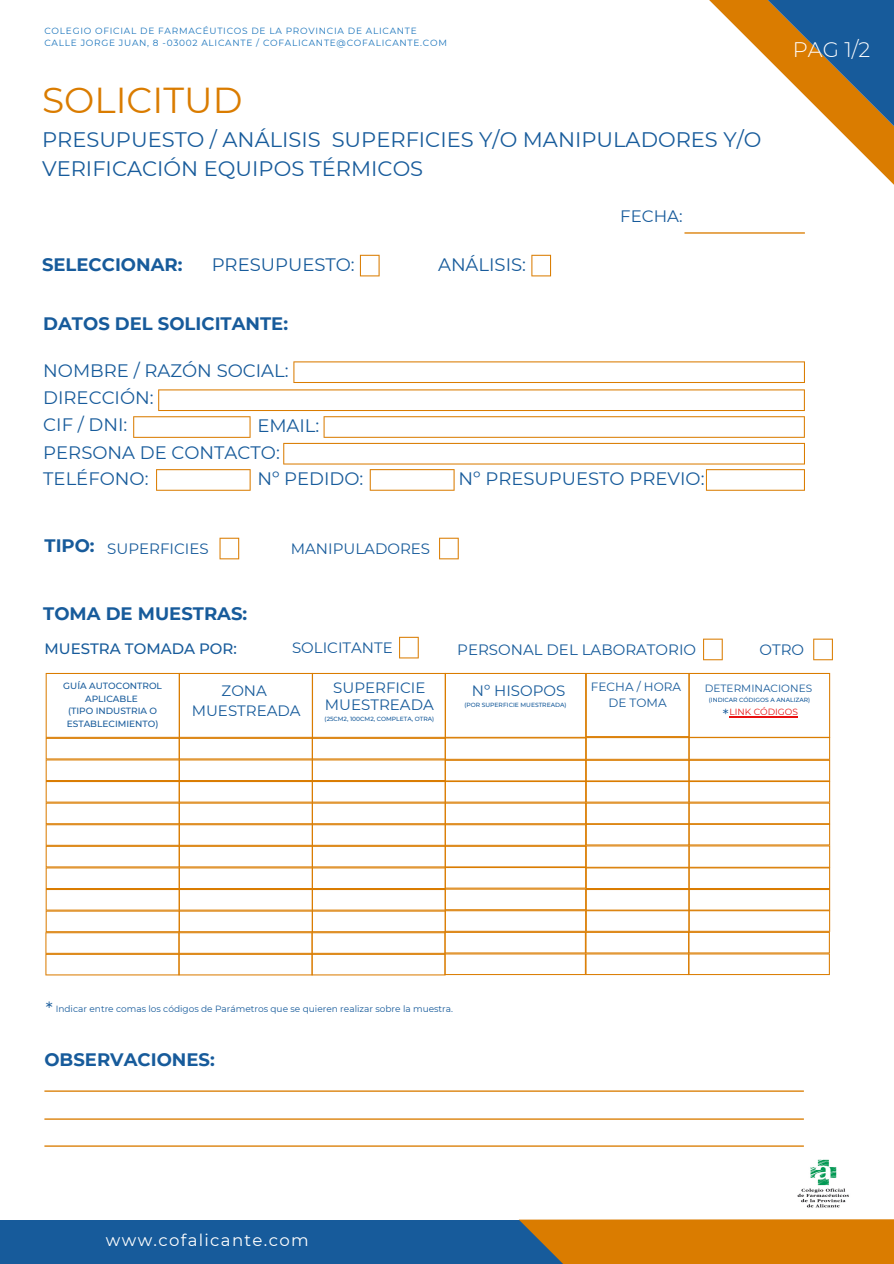
<style>
.page{position:relative;width:894px;height:1264px;background:#fff}
.page>*{position:absolute;margin:0;border:0;box-sizing:border-box;transform-origin:0 0}
.t1{font:36px "Montserrat";color:#da7c00}
.t2{font:21px/29.2px "Montserrat";color:#175b9b}
.t3{font:300 21px "Montserrat";color:#fff}
.t4{font:18px/27px "Montserrat";color:#175b9b}
.t5{font:700 18px "Montserrat";color:#175b9b}
.t6{font:16.5px "Montserrat";letter-spacing:.08em;color:#fff}
.t7{font:16.5px "Montserrat";color:#175b9b}
.t8{font:15px/17px "Montserrat";color:#175b9b;text-align:center}
.t9{font:500 15px "Montserrat";color:#175b9b}
.t10{font:12px "Montserrat";color:#175b9b}
.t11{font:10.5px "Montserrat";color:#175b9b}
.t12{font:9px/12px "Montserrat";letter-spacing:.08em;color:#1c75bc}
.t13{font:9px "Montserrat";color:#175b9b}
.t14{font:500 9px/12.5px "Montserrat";color:#175b9b;text-align:center}
.t15{font:9px "Montserrat";color:#e81010}
.t16{font:500 6px "Montserrat";color:#175b9b}
.s1{font-weight:700;font-size:18px}
</style>
<div class="page">
<svg style="left:726px;top:0;width:167px;height:174px"></svg>
<div style="left:0;top:1219px;width:758px;height:44px;background:#175b9b"></div>
<svg style="left:518px;top:1090px;width:375px;height:173px"></svg>
<svg style="left:684px;top:232px;width:120px;height:2px"></svg>
<svg style="left:360px;top:255px;width:19px;height:21px"></svg>
<svg style="left:531px;top:255px;width:20px;height:21px"></svg>
<svg style="left:293px;top:361px;width:511px;height:22px"></svg>
<img style="left:794px;top:1156px;width:56px;height:55px">
<svg style="left:133px;top:389px;width:671px;height:102px"></svg>
<svg style="left:219px;top:537px;width:20px;height:22px"></svg>
<svg style="left:439px;top:537px;width:19px;height:22px"></svg>
<svg style="left:399px;top:636px;width:19px;height:22px"></svg>
<svg style="left:703px;top:638px;width:19px;height:22px"></svg>
<svg style="left:813px;top:638px;width:19px;height:22px"></svg>
<svg style="left:45px;top:673px;width:784px;height:302px"></svg>
<svg style="left:44px;top:1090px;width:759px;height:1px"></svg>
<svg style="left:44px;top:1118px;width:759px;height:1px"></svg>
<svg style="left:44px;top:1145px;width:759px;height:1px"></svg>
<p class="t12" style="left:44px;top:25px;width:404px">COLEGIO OFICIAL DE FARMACÉUTICOS DE LA PROVINCIA DE ALICANTE<br>CALLE JORGE JUAN, 8 -03002 ALICANTE / COFALICANTE@COFALICANTE.COM</p>
<h1 class="t1" style="left:42px;top:79px;width:202px">SOLICITUD</h1>
<p class="t2" style="left:42px;top:125px;width:720px">PRESUPUESTO / ANÁLISIS SUPERFICIES Y/O MANIPULADORES Y/O<br>VERIFICACIÓN EQUIPOS TÉRMICOS</p>
<p class="t5" style="left:42px;top:254px;width:142px">SELECCIONAR:</p>
<p class="t4" style="left:212px;top:251px;width:144px">PRESUPUESTO:</p>
<p class="t4" style="left:438px;top:251px;width:89px">ANÁLISIS:</p>
<p class="t7" style="left:620px;top:206px;width:64px">FECHA:</p>
<p class="t5" style="left:43px;top:312px;width:246px">DATOS DEL SOLICITANTE:</p>
<p class="t4" style="left:43px;top:357px;width:247px">NOMBRE / RAZÓN SOCIAL:<br>DIRECCIÓN:<br>CIF / DNI:</p>
<p class="t4" style="left:43px;top:465px;width:107px">TELÉFONO:</p>
<p class="t4" style="left:257px;top:465px;width:107px">Nº PEDIDO:</p>
<p class="t4" style="left:257px;top:412px;width:64px">EMAIL:</p>
<p class="t4" style="left:43px;top:439px;width:238px">PERSONA DE CONTACTO:</p>
<p class="t8" style="left:44px;top:540px;width:166px"><span class="s1">TIPO:</span> SUPERFICIES</p>
<p class="t8" style="left:291px;top:540px;width:141px">MANIPULADORES</p>
<p class="t4" style="left:458px;top:465px;width:247px">Nº PRESUPUESTO PREVIO:</p>
<p class="t3" style="left:792px;top:36px;width:79px">PAG 1/2</p>
<p class="t5" style="left:43px;top:602px;width:205px">TOMA DE MUESTRAS:</p>
<p class="t9" style="left:44px;top:639px;width:194px">MUESTRA TOMADA POR:</p>
<p class="t8" style="left:292px;top:639px;width:102px">SOLICITANTE</p>
<p class="t8" style="left:457px;top:641px;width:240px">PERSONAL DEL LABORATORIO</p>
<p class="t8" style="left:759px;top:641px;width:46px">OTRO</p>
<p class="t14" style="left:63px;top:680px;width:100px">GUÍA AUTOCONTROL<br>APLICABLE<br>(TIPO INDUSTRIA O<br>ESTABLECIMIENTO)</p>
<p class="t8" style="left:325px;top:679px;width:110px">SUPERFICIE<br>MUESTREADA</p>
<p class="t8" style="left:192px;top:680px;width:110px;line-height:20.2px">ZONA<br>MUESTREADA</p>
<p class="t10" style="left:590px;top:679px;width:92px">FECHA / HORA</p>
<p class="t8" style="left:471px;top:681px;width:95px">Nº HISOPOS</p>
<p class="t11" style="left:704px;top:681px;width:109px">DETERMINACIONES</p>
<p class="t16" style="left:708px;top:696px;width:103px">(INDICAR CÓDIGOS A ANALIZAR)</p>
<p class="t16" style="left:464px;top:701px;width:103px">(POR SUPERFICIE MUESTREADA)</p>
<p class="t10" style="left:608px;top:695px;width:60px">DE TOMA</p>
<p class="t15" style="left:729px;top:706px;width:70px">LINK CÓDIGOS</p>
<p class="t8" style="left:722px;top:706px;width:7px">*</p>
<p class="t16" style="left:324px;top:715px;width:111px">(25CM2, 100CM2, COMPLETA, OTRA)</p>
<p class="t4" style="left:46px;top:995px;width:8px">*</p>
<p class="t13" style="left:56px;top:1003px;width:399px">Indicar entre comas los códigos de Parámetros que se quieren realizar sobre la muestra.</p>
<p class="t5" style="left:44px;top:1048px;width:172px">OBSERVACIONES:</p>
<p class="t6" style="left:106px;top:1229px;width:204px">www.cofalicante.com</p>
</div>
